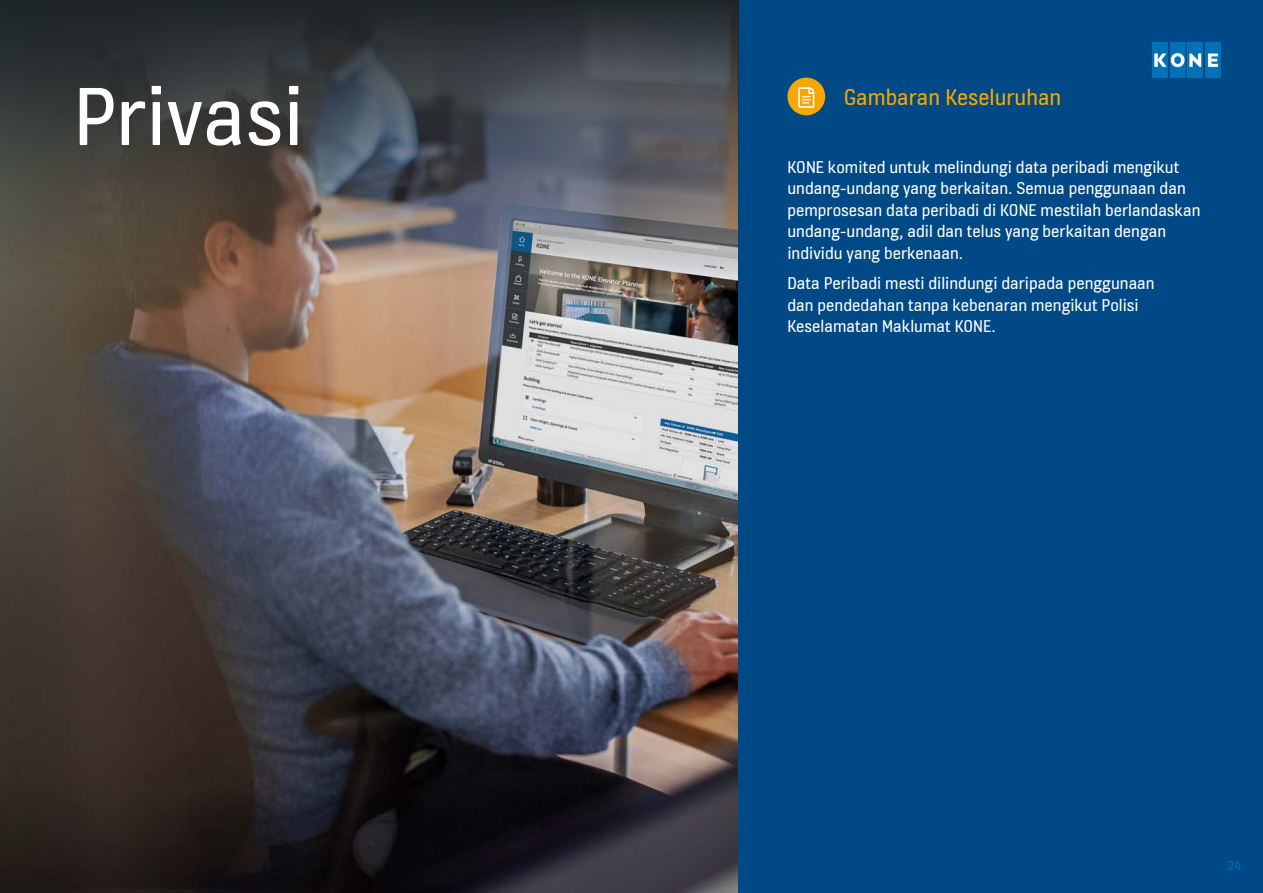
<style>
.page{position:relative;width:1263px;height:893px;background:#fff}
.page>*{position:absolute;margin:0;border:0;box-sizing:border-box;transform-origin:0 0}
.t1{font:88.5px "KONE Information";color:#fff}
.t2{font:24px "KONE Information";color:#f6a800}
.t3{font:18px/21.6px "KONE Information";color:#fff}
.t4{font:13.5px "KONE Information";color:#0071b9}
</style>
<div class="page">
<img style="left:0;top:281px;width:738px;height:612px">
<div style="left:738px;top:0;width:525px;height:893px;background:#004987"></div>
<svg style="left:0;top:0;width:738px;height:281px;background:#4f4f50"></svg>
<img style="left:1152px;top:43px;width:68px;height:34px">
<div style="left:787px;top:78px;width:38px;height:37px;background:#f6a800;border-radius:50%"></div>
<svg style="left:798px;top:87px;width:16px;height:21px"></svg>
<h1 class="t1" style="left:73px;top:55px;width:232px">Privasi</h1>
<h2 class="t2" style="left:844px;top:80px;width:219px">Gambaran Keseluruhan</h2>
<p class="t3" style="left:787px;top:157px;width:415px">KONE komited untuk melindungi data peribadi mengikut undang-undang yang berkaitan. Semua penggunaan dan pemprosesan data peribadi di KONE mestilah berlandaskan undang-undang, adil dan telus yang berkaitan dengan individu yang berkenaan.</p>
<p class="t3" style="left:787px;top:273px;width:369px">Data Peribadi mesti dilindungi daripada penggunaan dan pendedahan tanpa kebenaran mengikut Polisi<br>Keselamatan Maklumat KONE.</p>
<p class="t4" style="left:1228px;top:856px;width:15px">24</p>
</div>
